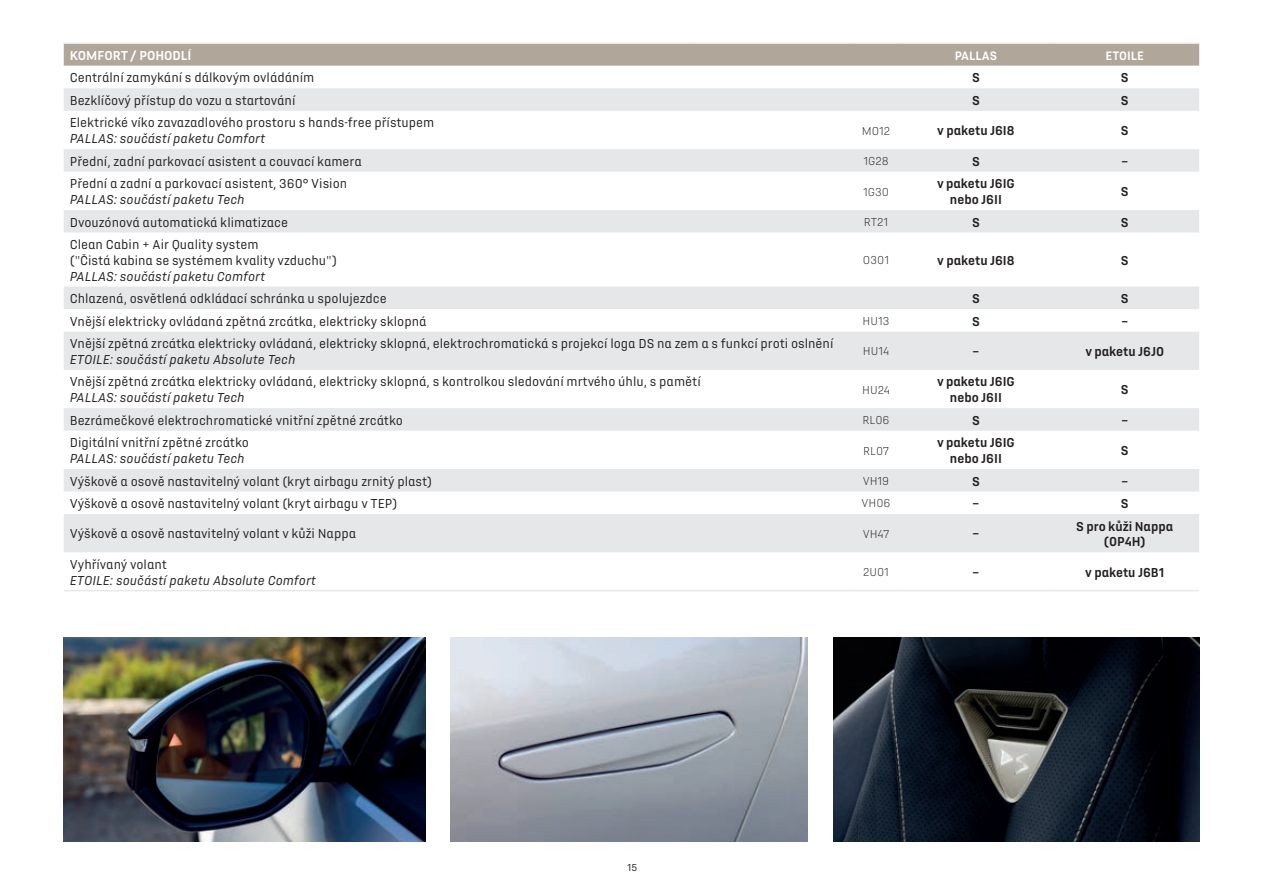
<style>
.page{position:relative;width:1263px;height:893px;background:#fff}
.page>*{position:absolute;margin:0;border:0;box-sizing:border-box;transform-origin:0 0}
.t1{font:13.5px/15.8px "DS Automobiles";color:#231f20}
.t2{font:italic 13.5px "DS Automobiles";color:#231f20}
.t3{font:700 13.5px/15.8px "DS Automobiles";color:#231f20;text-align:center}
.t4{font:700 13.5px "DS Automobiles";color:#fff}
.t5{font:300 13.35px "DS Automobiles";color:#231f20}
.t6{font:700 12.75px "DS Automobiles";color:#fff}
.t7{font:300 12px "DS Automobiles";color:#231f20}
.t8{font:10.5px "DS Automobiles";color:#231f20}
</style>
<div class="page">
<div style="left:64px;top:44px;width:1135px;height:22px;background:#b0a69a"></div>
<svg style="left:64px;top:88px;width:1135px;height:464px"></svg>
<hr style="left:64px;top:590px;width:625px;height:1px;background:#e6e7e9">
<hr style="left:689px;top:590px;width:161px;height:1px;background:#e6e7e9">
<hr style="left:850px;top:590px;width:51px;height:1px;background:#e6e7e9">
<hr style="left:901px;top:590px;width:149px;height:1px;background:#e6e7e9">
<hr style="left:1050px;top:590px;width:149px;height:1px;background:#e6e7e9">
<hr style="left:64px;top:43px;width:625px;height:1px;background:#e6e7e9">
<hr style="left:689px;top:43px;width:161px;height:1px;background:#e6e7e9">
<hr style="left:850px;top:43px;width:51px;height:1px;background:#e6e7e9">
<hr style="left:901px;top:43px;width:149px;height:1px;background:#e6e7e9">
<hr style="left:1050px;top:43px;width:149px;height:1px;background:#e6e7e9">
<img style="left:833px;top:638px;width:366px;height:204px">
<img style="left:64px;top:638px;width:361px;height:204px">
<img style="left:451px;top:638px;width:357px;height:204px">
<p class="t4" style="left:70px;top:47px;width:123px">KOMFORT / POHODLÍ</p>
<p class="t6" style="left:955px;top:47px;width:44px">PALLAS</p>
<p class="t6" style="left:1105px;top:47px;width:40px">ETOILE</p>
<p class="t1" style="left:70px;top:70px;width:246px">Centrální zamykání s dálkovým ovládáním</p>
<p class="t3" style="left:972px;top:69px;width:9px">S</p>
<p class="t3" style="left:1121px;top:69px;width:9px">S</p>
<p class="t1" style="left:70px;top:92px;width:227px">Bezklíčový přístup do vozu a startování</p>
<p class="t3" style="left:972px;top:92px;width:9px">S</p>
<p class="t3" style="left:1121px;top:92px;width:9px">S</p>
<p class="t1" style="left:70px;top:115px;width:366px">Elektrické víko zavazadlového prostoru s hands-free přístupem</p>
<p class="t2" style="left:70px;top:130px;width:197px">PALLAS: součástí paketu Comfort</p>
<p class="t7" style="left:862px;top:124px;width:30px">MO12</p>
<p class="t3" style="left:937px;top:122px;width:79px">v paketu J6I8</p>
<p class="t3" style="left:1121px;top:122px;width:9px">S</p>
<p class="t1" style="left:70px;top:153px;width:293px">Přední, zadní parkovací asistent a couvací kamera</p>
<p class="t7" style="left:863px;top:154px;width:27px">1G28</p>
<p class="t3" style="left:972px;top:153px;width:9px">S</p>
<p class="t3" style="left:1121px;top:153px;width:8px">–</p>
<p class="t1" style="left:70px;top:175px;width:279px">Přední a zadní a parkovací asistent, 360° Vision</p>
<p class="t2" style="left:70px;top:191px;width:176px">PALLAS: součástí paketu Tech</p>
<p class="t7" style="left:863px;top:184px;width:27px">1G30</p>
<p class="t3" style="left:937px;top:175px;width:79px">v paketu J6IG nebo J6II</p>
<p class="t3" style="left:1121px;top:183px;width:9px">S</p>
<p class="t1" style="left:70px;top:214px;width:220px">Dvouzónová automatická klimatizace</p>
<p class="t7" style="left:864px;top:215px;width:26px">RT21</p>
<p class="t3" style="left:972px;top:213px;width:9px">S</p>
<p class="t3" style="left:1121px;top:213px;width:9px">S</p>
<p class="t1" style="left:70px;top:236px;width:269px">Clean Cabin + Air Quality system<br>("Čistá kabina se systémem kvality vzduchu")</p>
<p class="t2" style="left:70px;top:268px;width:197px">PALLAS: součástí paketu Comfort</p>
<p class="t7" style="left:863px;top:253px;width:28px">O301</p>
<p class="t3" style="left:937px;top:252px;width:79px">v paketu J6I8</p>
<p class="t3" style="left:1121px;top:252px;width:9px">S</p>
<p class="t1" style="left:70px;top:290px;width:318px">Chlazená, osvětlená odkládací schránka u spolujezdce</p>
<p class="t3" style="left:972px;top:290px;width:9px">S</p>
<p class="t3" style="left:1121px;top:290px;width:9px">S</p>
<p class="t1" style="left:70px;top:313px;width:358px">Vnější elektricky ovládaná zpětná zrcátka, elektricky sklopná</p>
<p class="t7" style="left:862px;top:314px;width:28px">HU13</p>
<p class="t3" style="left:972px;top:313px;width:9px">S</p>
<p class="t3" style="left:1121px;top:313px;width:8px">–</p>
<p class="t1" style="left:70px;top:335px;width:765px">Vnější zpětná zrcátka elektricky ovládaná, elektricky sklopná, elektrochromatická s projekcí loga DS na zem a s funkcí proti oslnění</p>
<p class="t2" style="left:70px;top:351px;width:227px">ETOILE: součástí paketu Absolute Tech</p>
<p class="t7" style="left:863px;top:344px;width:28px">HU14</p>
<p class="t3" style="left:972px;top:343px;width:8px">–</p>
<p class="t3" style="left:1085px;top:343px;width:80px">v paketu J6J0</p>
<p class="t1" style="left:70px;top:374px;width:632px">Vnější zpětná zrcátka elektricky ovládaná, elektricky sklopná, s kontrolkou sledování mrtvého úhlu, s pamětí</p>
<p class="t2" style="left:70px;top:389px;width:176px">PALLAS: součástí paketu Tech</p>
<p class="t7" style="left:862px;top:383px;width:29px">HU24</p>
<p class="t3" style="left:937px;top:373px;width:79px">v paketu J6IG nebo J6II</p>
<p class="t3" style="left:1121px;top:381px;width:9px">S</p>
<p class="t1" style="left:70px;top:412px;width:335px">Bezrámečkové elektrochromatické vnitřní zpětné zrcátko</p>
<p class="t7" style="left:862px;top:413px;width:29px">RL06</p>
<p class="t3" style="left:972px;top:412px;width:9px">S</p>
<p class="t3" style="left:1121px;top:412px;width:8px">–</p>
<p class="t1" style="left:70px;top:434px;width:181px">Digitální vnitřní zpětné zrcátko</p>
<p class="t2" style="left:70px;top:450px;width:176px">PALLAS: součástí paketu Tech</p>
<p class="t7" style="left:863px;top:443px;width:27px">RL07</p>
<p class="t3" style="left:937px;top:434px;width:79px">v paketu J6IG nebo J6II</p>
<p class="t3" style="left:1121px;top:442px;width:9px">S</p>
<p class="t1" style="left:70px;top:473px;width:364px">Výškově a osově nastavitelný volant (kryt airbagu zrnitý plast)</p>
<p class="t7" style="left:863px;top:474px;width:28px">VH19</p>
<p class="t3" style="left:972px;top:472px;width:9px">S</p>
<p class="t3" style="left:1121px;top:472px;width:8px">–</p>
<p class="t1" style="left:70px;top:495px;width:329px">Výškově a osově nastavitelný volant (kryt airbagu v TEP)</p>
<p class="t7" style="left:861px;top:496px;width:31px">VH06</p>
<p class="t3" style="left:972px;top:495px;width:8px">–</p>
<p class="t3" style="left:1121px;top:495px;width:9px">S</p>
<p class="t1" style="left:70px;top:526px;width:288px">Výškově a osově nastavitelný volant v kůži Nappa</p>
<p class="t7" style="left:863px;top:527px;width:28px">VH47</p>
<p class="t3" style="left:972px;top:525px;width:8px">–</p>
<p class="t3" style="left:1076px;top:518px;width:98px">S pro kůži Nappa (0P4H)</p>
<p class="t1" style="left:70px;top:556px;width:99px">Vyhřívaný volant</p>
<p class="t2" style="left:70px;top:572px;width:248px">ETOILE: součástí paketu Absolute Comfort</p>
<p class="t8" style="left:627px;top:861px;width:11px">15</p>
<p class="t7" style="left:863px;top:565px;width:27px">2U01</p>
<p class="t3" style="left:972px;top:564px;width:8px">–</p>
<p class="t3" style="left:1085px;top:564px;width:81px">v paketu J6B1</p>
<p class="t5" style="left:1090px;top:571px;width:41px">TOKYO</p>
</div>
